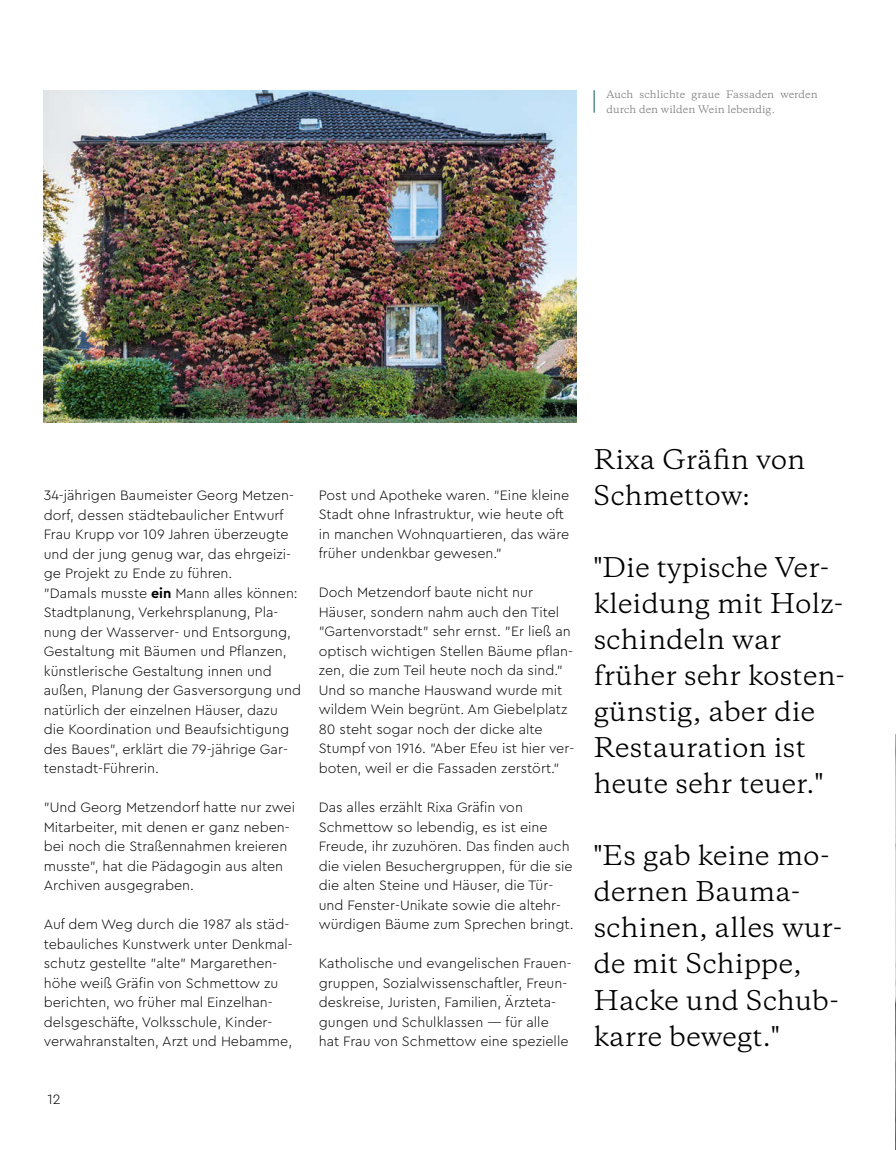
<style>
.page{position:relative;width:896px;height:1150px;background:#fff}
.page>*{position:absolute;margin:0;border:0;box-sizing:border-box;transform-origin:0 0}
.t1{font:25.5px/36px "Copernicus";letter-spacing:.01em;color:#000}
.t2{font:300 14.25px/19.5px "Cera PRO";color:#000}
.t3{font:9.75px/14.7px "Copernicus";letter-spacing:.01em;color:#7e7c7b}
.s1{font-weight:700}
</style>
<div class="page">
<img style="left:44px;top:90px;width:533px;height:332px">
<img style="left:895px;top:734px;width:1px;height:413px">
<svg style="left:594px;top:90px;width:1px;height:23px"></svg>
<p class="t3" style="left:607px;top:87px;width:213px">Auch schlichte graue Fassaden werden durch den wilden Wein lebendig.</p>
<p class="t2" style="left:44px;top:485px;width:259px">34-jährigen Baumeister Georg Metzen&shy;dorf, dessen städtebaulicher Entwurf Frau Krupp vor 109 Jahren überzeugte und der jung genug war, das ehrgeizi&shy;ge Projekt zu Ende zu führen.<br>"Damals musste <span class="s1">ein</span> Mann alles können:<br>Stadtplanung, Verkehrsplanung, Pla&shy;nung der Wasserver- und Entsorgung, Gestaltung mit Bäumen und Pflanzen, künstlerische Gestaltung innen und außen, Planung der Gasversorgung und natürlich der einzelnen Häuser, dazu die Koordination und Beaufsichtigung des Baues", erklärt die 79-jährige Gar&shy;tenstadt-Führerin.</p>
<p class="t2" style="left:44px;top:797px;width:253px">"Und Georg Metzendorf hatte nur zwei Mitarbeiter, mit denen er ganz neben&shy;bei noch die Straßennahmen kreieren musste", hat die Pädagogin aus alten Archiven ausgegraben.</p>
<p class="t2" style="left:44px;top:914px;width:251px">Auf dem Weg durch die 1987 als städ&shy;tebauliches Kunstwerk unter Denkmal&shy;schutz gestellte "alte" Margarethen&shy;höhe weiß Gräfin von Schmettow zu berichten, wo früher mal Einzelhan&shy;delsgeschäfte, Volksschule, Kinder&shy;verwahranstalten, Arzt und Hebamme,</p>
<p class="t2" style="left:48px;top:1088px;width:14px">12</p>
<p class="t2" style="left:319px;top:485px;width:252px">Post und Apotheke waren. "Eine kleine Stadt ohne Infrastruktur, wie heute oft in manchen Wohnquartieren, das wäre früher undenkbar gewesen."</p>
<p class="t2" style="left:319px;top:582px;width:257px">Doch Metzendorf baute nicht nur Häuser, sondern nahm auch den Titel "Gartenvorstadt" sehr ernst. "Er ließ an optisch wichtigen Stellen Bäume pflan&shy;zen, die zum Teil heute noch da sind." Und so manche Hauswand wurde mit wildem Wein begrünt. Am Giebelplatz 80 steht sogar noch der dicke alte Stumpf von 1916. "Aber Efeu ist hier ver&shy;boten, weil er die Fassaden zerstört."</p>
<p class="t2" style="left:319px;top:796px;width:256px">Das alles erzählt Rixa Gräfin von Schmettow so lebendig, es ist eine Freude, ihr zuzuhören. Das finden auch die vielen Besuchergruppen, für die sie die alten Steine und Häuser, die Tür&shy;und Fenster-Unikate sowie die altehr&shy;würdigen Bäume zum Sprechen bringt.</p>
<p class="t2" style="left:319px;top:952px;width:254px">Katholische und evangelischen Frauen&shy;gruppen, Sozialwissenschaftler, Freun&shy;deskreise, Juristen, Familien, Ärzteta&shy;gungen und Schulklassen — für alle hat Frau von Schmettow eine spezielle</p>
<h1 class="t1" style="left:594px;top:441px;width:213px">Rixa Gräfin von<br>Schmettow:</h1>
<h1 class="t1" style="left:594px;top:549px;width:253px">"Die typische Ver&shy;kleidung mit Holz&shy;schindeln war früher sehr kosten&shy;günstig, aber die<br>Restauration ist heute sehr teuer."</h1>
<h1 class="t1" style="left:594px;top:838px;width:250px">"Es gab keine mo&shy;dernen Bauma&shy;schinen, alles wur&shy;de mit Schippe,<br>Hacke und Schub&shy;karre bewegt."</h1>
</div>
